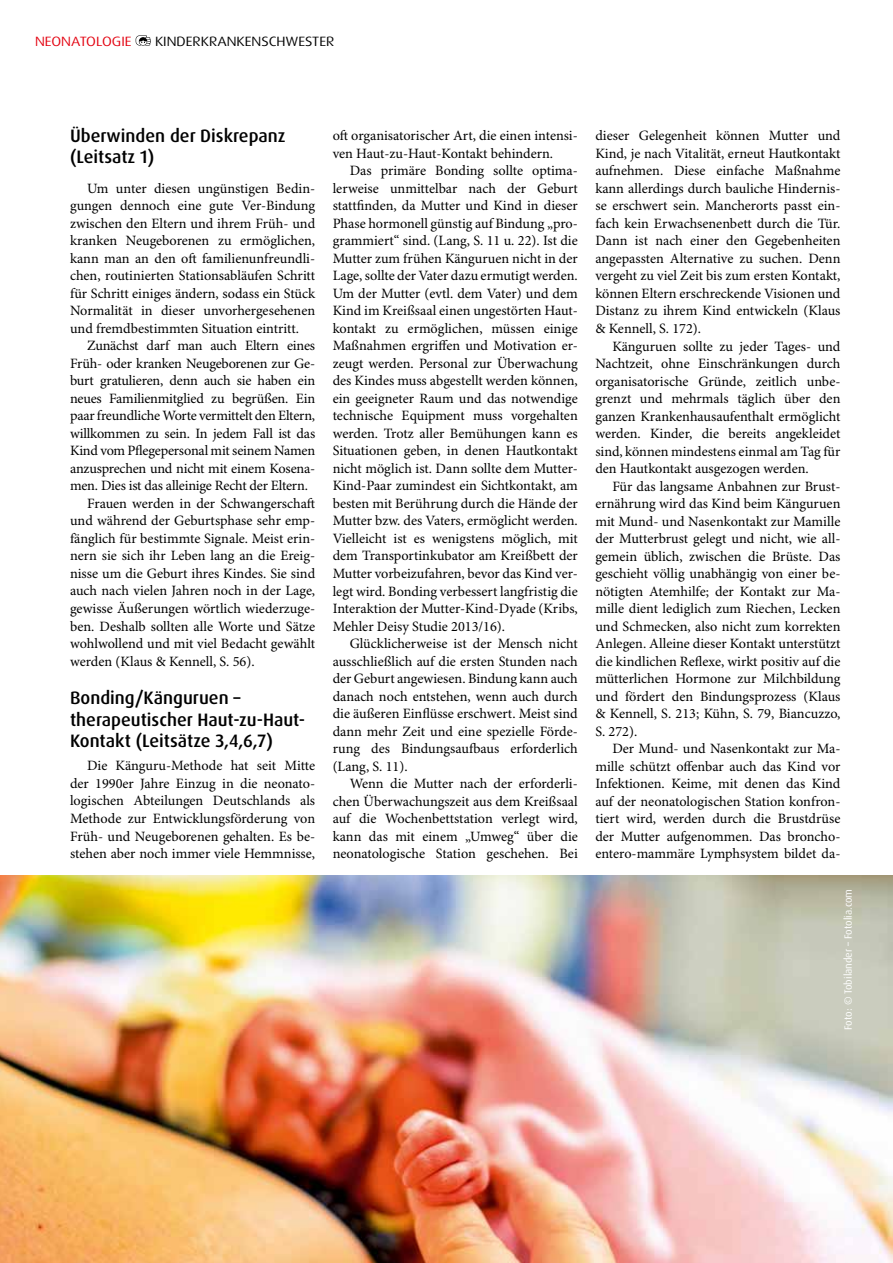
<style>
.page{position:relative;width:893px;height:1263px;background:#fff}
.page>*{position:absolute;margin:0;border:0;box-sizing:border-box;transform-origin:0 0}
.t1{font:500 18px/21.6px "Dax OT";color:#000}
.t2{font:14.25px/17.5px "Minion Pro";letter-spacing:-.005em;color:#000;text-align:justify}
.t3{font:13.5px "Dax Wide";color:#000}
.t4{font:13.5px "Dax Wide";color:#e3000f}
.t5{font:10.5px "Dax OT";color:#fff}
</style>
<div class="page">
<svg style="left:136px;top:35px;width:15px;height:11px"></svg>
<img style="left:0;top:875px;width:893px;height:388px">
<p class="t4" style="left:35px;top:33px;width:98px">NEONATOLOGIE</p>
<p class="t3" style="left:155px;top:33px;width:181px">KINDERKRANKENSCHWESTER</p>
<p class="t1" style="left:70px;top:125px;width:217px">Überwinden der Diskrepanz (Leitsatz 1)</p>
<p class="t2" style="left:70px;top:180px;width:247px;text-indent:17px">Um unter diesen ungünstigen Bedin&shy;gungen dennoch eine gute Ver-Bindung zwischen den Eltern und ihrem Früh- und kranken Neugeborenen zu ermöglichen, kann man an den oft familienunfreundli&shy;chen, routinierten Stationsabläufen Schritt für Schritt einiges ändern, sodass ein Stück Normalität in dieser unvorhergesehenen und fremdbestimmten Situation eintritt.</p>
<p class="t2" style="left:87px;top:337px;width:230px">Zunächst darf man auch Eltern eines</p>
<p class="t2" style="left:70px;top:355px;width:247px">Früh- oder kranken Neugeborenen zur Ge-</p>
<p class="t2" style="left:70px;top:372px;width:247px">burt gratulieren, denn auch sie haben ein</p>
<p class="t2" style="left:70px;top:390px;width:247px">neues Familienmitglied zu begrüßen. Ein</p>
<p class="t2" style="left:70px;top:408px;width:247px">paar freundliche Worte vermittelt den Eltern,</p>
<p class="t2" style="left:70px;top:425px;width:247px">willkommen zu sein. In jedem Fall ist das</p>
<p class="t2" style="left:70px;top:443px;width:247px">Kind vom Pflegepersonal mit seinem Namen</p>
<p class="t2" style="left:70px;top:460px;width:247px">anzusprechen und nicht mit einem Kosena-</p>
<p class="t2" style="left:70px;top:478px;width:239px">men. Dies ist das alleinige Recht der Eltern.</p>
<p class="t2" style="left:87px;top:495px;width:230px">Frauen werden in der Schwangerschaft</p>
<p class="t2" style="left:70px;top:513px;width:247px">und während der Geburtsphase sehr emp-</p>
<p class="t2" style="left:70px;top:530px;width:247px">fänglich für bestimmte Signale. Meist erin-</p>
<p class="t2" style="left:70px;top:548px;width:247px">nern sie sich ihr Leben lang an die Ereig-</p>
<p class="t2" style="left:70px;top:565px;width:247px">nisse um die Geburt ihres Kindes. Sie sind</p>
<p class="t2" style="left:70px;top:583px;width:247px">auch nach vielen Jahren noch in der Lage,</p>
<p class="t2" style="left:70px;top:600px;width:247px">gewisse Äußerungen wörtlich wiederzuge-</p>
<p class="t2" style="left:70px;top:618px;width:247px">ben. Deshalb sollten alle Worte und Sätze</p>
<p class="t2" style="left:70px;top:635px;width:247px">wohlwollend und mit viel Bedacht gewählt</p>
<p class="t2" style="left:70px;top:653px;width:186px">werden (Klaus &amp; Kennell, S. 56).</p>
<p class="t1" style="left:70px;top:687px;width:237px">Bonding/Känguruen – therapeutischer Haut-zu-Haut-<br>Kontakt (Leitsätze 3,4,6,7)</p>
<p class="t2" style="left:70px;top:758px;width:247px;text-indent:17px">Die Känguru-Methode hat seit Mitte der 1990er Jahre Einzug in die neonato&shy;logischen Abteilungen Deutschlands als Methode zur Entwicklungsförderung von Früh- und Neugeborenen gehalten. Es be&shy;stehen aber noch immer viele Hemmnisse,</p>
<p class="t2" style="left:333px;top:127px;width:247px">oft organisatorischer Art, die einen intensi&shy;ven Haut-zu-Haut-Kontakt behindern.</p>
<p class="t2" style="left:333px;top:162px;width:247px;text-indent:17px">Das primäre Bonding sollte optima&shy;lerweise unmittelbar nach der Geburt stattfinden, da Mutter und Kind in dieser Phase hormonell günstig auf Bindung „pro&shy;grammiert“ sind. (Lang, S. 11 u. 22). Ist die Mutter zum frühen Känguruen nicht in der Lage, sollte der Vater dazu ermutigt werden.<br>Um der Mutter (evtl. dem Vater) und dem Kind im Kreißsaal einen ungestörten Haut&shy;kontakt zu ermöglichen, müssen einige Maßnahmen ergriffen und Motivation er&shy;zeugt werden. Personal zur Überwachung des Kindes muss abgestellt werden können, ein geeigneter Raum und das notwendige technische Equipment muss vorgehalten werden. Trotz aller Bemühungen kann es Situationen geben, in denen Hautkontakt nicht möglich ist. Dann sollte dem Mutter-Kind-Paar zumindest ein Sichtkontakt, am besten mit Berührung durch die Hände der Mutter bzw. des Vaters, ermöglicht werden.<br>Vielleicht ist es wenigstens möglich, mit dem Transportinkubator am Kreißbett der Mutter vorbeizufahren, bevor das Kind ver&shy;legt wird. Bonding verbessert langfristig die Interaktion der Mutter-Kind-Dyade (Kribs, Mehler Deisy Studie 2013/16).</p>
<p class="t2" style="left:333px;top:635px;width:247px;text-indent:17px">Glücklicherweise ist der Mensch nicht ausschließlich auf die ersten Stunden nach der Geburt angewiesen. Bindung kann auch danach noch entstehen, wenn auch durch die äußeren Einflüsse erschwert. Meist sind dann mehr Zeit und eine spezielle Förde&shy;rung des Bindungsaufbaus erforderlich (Lang, S. 11).</p>
<p class="t2" style="left:333px;top:775px;width:247px;text-indent:17px">Wenn die Mutter nach der erforderli&shy;chen Überwachungszeit aus dem Kreißsaal auf die Wochenbettstation verlegt wird, kann das mit einem „Umweg“ über die neonatologische Station geschehen. Bei</p>
<p class="t2" style="left:595px;top:128px;width:247px">dieser Gelegenheit können Mutter und Kind, je nach Vitalität, erneut Hautkontakt aufnehmen. Diese einfache Maßnahme kann allerdings durch bauliche Hindernis&shy;se erschwert sein. Mancherorts passt ein&shy;fach kein Erwachsenenbett durch die Tür.<br>Dann ist nach einer den Gegebenheiten angepassten Alternative zu suchen. Denn vergeht zu viel Zeit bis zum ersten Kontakt, können Eltern erschreckende Visionen und Distanz zu ihrem Kind entwickeln (Klaus &amp; Kennell, S. 172).</p>
<p class="t2" style="left:595px;top:338px;width:247px;text-indent:17px">Känguruen sollte zu jeder Tages- und Nachtzeit, ohne Einschränkungen durch organisatorische Gründe, zeitlich unbe&shy;grenzt und mehrmals täglich über den ganzen Krankenhausaufenthalt ermöglicht werden. Kinder, die bereits angekleidet sind, können mindestens einmal am Tag für den Hautkontakt ausgezogen werden.</p>
<p class="t2" style="left:595px;top:478px;width:247px;text-indent:17px">Für das langsame Anbahnen zur Brust&shy;ernährung wird das Kind beim Känguruen mit Mund- und Nasenkontakt zur Mamille der Mutterbrust gelegt und nicht, wie all&shy;gemein üblich, zwischen die Brüste. Das geschieht völlig unabhängig von einer be&shy;nötigten Atemhilfe; der Kontakt zur Ma&shy;mille dient lediglich zum Riechen, Lecken und Schmecken, also nicht zum korrekten Anlegen. Alleine dieser Kontakt unterstützt die kindlichen Reflexe, wirkt positiv auf die mütterlichen Hormone zur Milchbildung und fördert den Bindungsprozess (Klaus &amp; Kennell, S. 213; Kühn, S. 79, Biancuzzo, S. 272).</p>
<p class="t2" style="left:595px;top:741px;width:247px;text-indent:17px">Der Mund- und Nasenkontakt zur Ma&shy;mille schützt offenbar auch das Kind vor Infektionen. Keime, mit denen das Kind auf der neonatologischen Station konfron&shy;tiert wird, werden durch die Brustdrüse der Mutter aufgenommen. Das broncho&shy;entero-mammäre Lymphsystem bildet da-</p>
<p class="t5" style="left:841px;top:1030px;width:142px;rotate:-90deg">Foto: © Tobilander – Fotolia.com</p>
</div>
